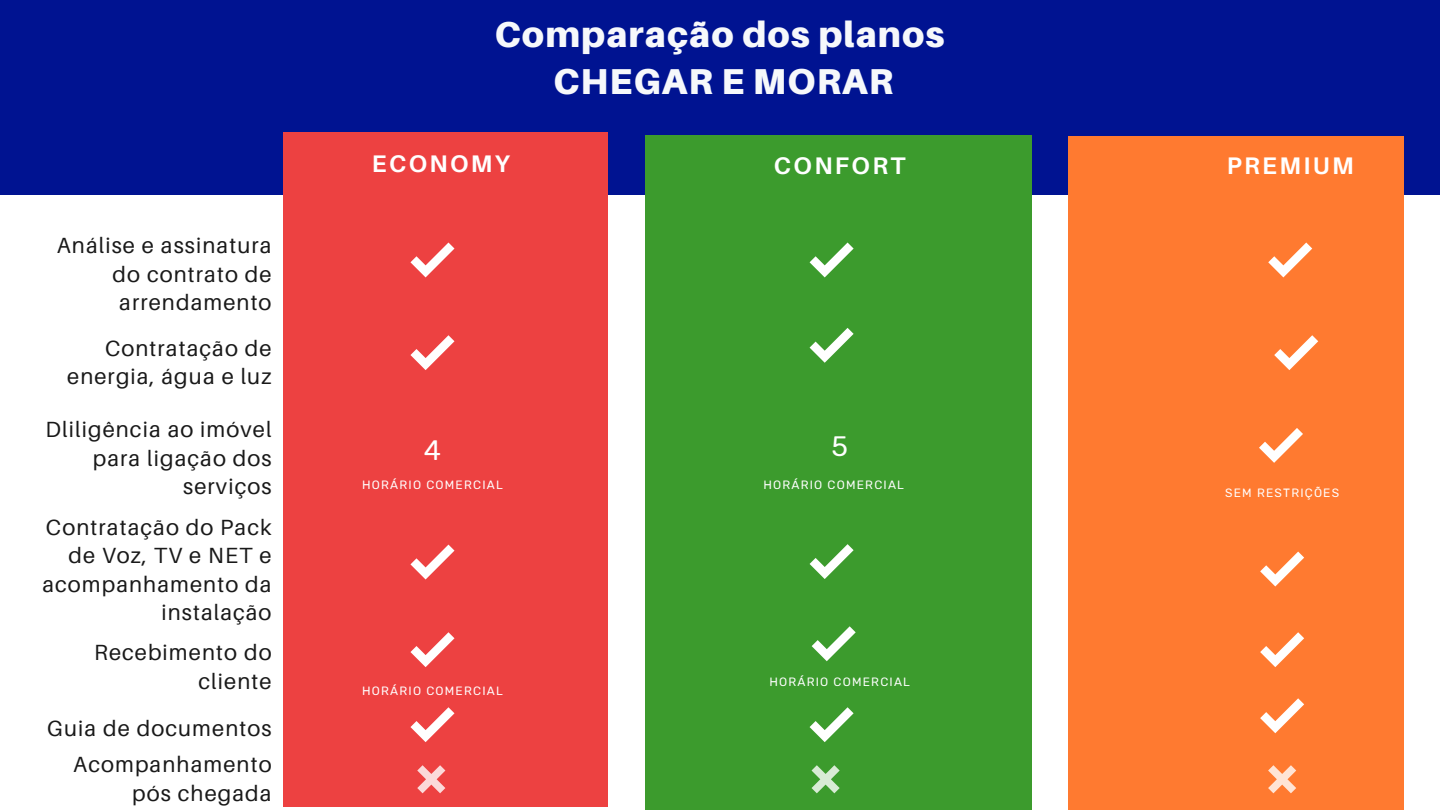
<style>
.page{position:relative;width:1440px;height:810px;background:#fff}
.page>*{position:absolute;margin:0;border:0;box-sizing:border-box;transform-origin:0 0}
.t1{font:900 36px/46.5px "Aileron";letter-spacing:.03em;color:#f6f8fb;text-align:center}
.t2{font:28px "Rubik";color:#fff}
.t3{font:700 24px "Aileron";letter-spacing:.1em;color:#fff}
.t4{font:22px/28.5px "Aileron";letter-spacing:.05em;color:#191919;text-align:right}
.t5{font:12px "Rubik";letter-spacing:.1em;color:#fff}
</style>
<div class="page">
<div style="left:0;top:0;width:1440px;height:195px;background:#001391"></div>
<div style="left:283px;top:133px;width:325px;height:674px;background:#ed4141"></div>
<div style="left:645px;top:136px;width:387px;height:674px;background:#3c9b2d"></div>
<div style="left:1068px;top:136px;width:336px;height:674px;background:#ff7a30"></div>
<svg style="left:410px;top:243px;width:44px;height:34px"></svg>
<svg style="left:810px;top:243px;width:44px;height:34px"></svg>
<svg style="left:1268px;top:243px;width:44px;height:34px"></svg>
<svg style="left:410px;top:335px;width:44px;height:35px"></svg>
<svg style="left:810px;top:328px;width:44px;height:35px"></svg>
<svg style="left:1274px;top:335px;width:44px;height:35px"></svg>
<svg style="left:1259px;top:428px;width:44px;height:35px"></svg>
<svg style="left:410px;top:632px;width:44px;height:35px"></svg>
<svg style="left:812px;top:626px;width:44px;height:35px"></svg>
<svg style="left:1260px;top:632px;width:44px;height:35px"></svg>
<svg style="left:810px;top:544px;width:44px;height:35px"></svg>
<svg style="left:1260px;top:552px;width:44px;height:35px"></svg>
<svg style="left:410px;top:707px;width:44px;height:35px"></svg>
<svg style="left:810px;top:707px;width:44px;height:35px"></svg>
<svg style="left:1260px;top:698px;width:44px;height:35px"></svg>
<svg style="left:417px;top:765px;width:28px;height:28px"></svg>
<svg style="left:812px;top:765px;width:28px;height:28px"></svg>
<svg style="left:1268px;top:765px;width:28px;height:28px"></svg>
<svg style="left:410px;top:545px;width:44px;height:35px"></svg>
<p class="t4" style="left:57px;top:231px;width:216px">Análise e assinatura do contrato de arrendamento</p>
<p class="t4" style="left:67px;top:334px;width:206px">Contratação de energia, água e luz</p>
<p class="t4" style="left:46px;top:415px;width:227px">Dliligência ao imóvel para ligação dos serviços</p>
<p class="t4" style="left:42px;top:512px;width:231px">Contratação do Pack de Voz, TV e NET e acompanhamento da instalação</p>
<p class="t4" style="left:94px;top:638px;width:179px">Recebimento do cliente</p>
<p class="t4" style="left:47px;top:714px;width:226px">Guia de documentos</p>
<p class="t4" style="left:73px;top:750px;width:200px">Acompanhamento pós chegada</p>
<p class="t1" style="left:494px;top:11px;width:452px">Comparação dos planos<br>CHEGAR E MORAR</p>
<h1 class="t3" style="left:372px;top:148px;width:139px">ECONOMY</h1>
<h2 class="t3" style="left:774px;top:151px;width:133px">CONFORT</h2>
<p class="t3" style="left:1227px;top:151px;width:128px">PREMIUM</p>
<p class="t2" style="left:424px;top:434px;width:19px">4</p>
<p class="t5" style="left:362px;top:477px;width:142px">HORÁRIO COMERCIAL</p>
<p class="t5" style="left:362px;top:684px;width:142px">HORÁRIO COMERCIAL</p>
<p class="t2" style="left:831px;top:430px;width:18px">5</p>
<h2 class="t5" style="left:763px;top:477px;width:142px">HORÁRIO COMERCIAL</h2>
<p class="t5" style="left:769px;top:675px;width:142px">HORÁRIO COMERCIAL</p>
<p class="t5" style="left:1225px;top:486px;width:116px">SEM RESTRIÇÕES</p>
</div>
